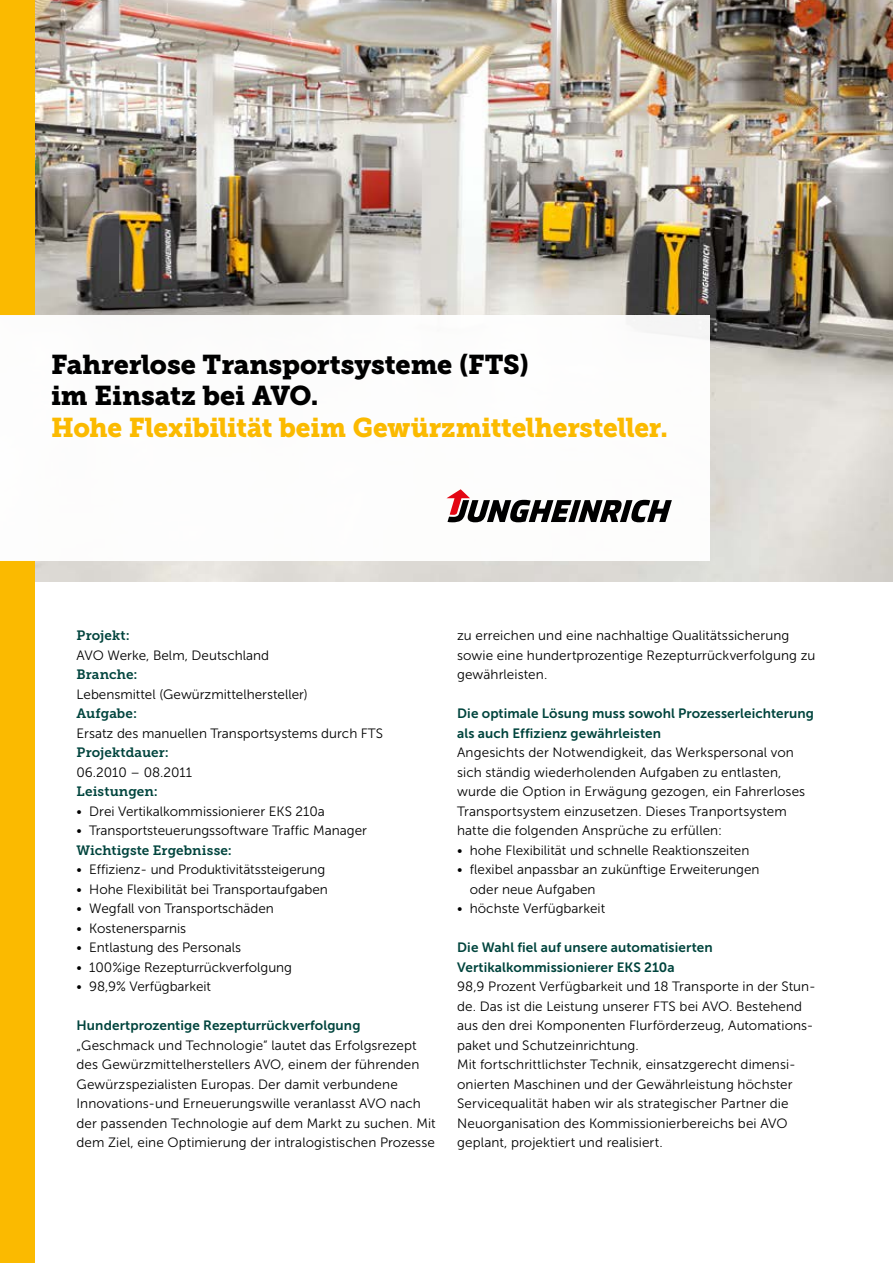
<style>
.page{position:relative;width:893px;height:1263px;background:#fff}
.page>*{position:absolute;margin:0;border:0;box-sizing:border-box;transform-origin:0 0}
.t1{font:27px/31.5px "Museo JH Slab 900";letter-spacing:-.005em;color:#000}
.t2{font:27px "Museo JH Slab 900";letter-spacing:-.01em;color:#fbba00}
.t3{font:13.5px/19.5px "Museo JH Sans 300";letter-spacing:.005em;color:#000}
.t4{font:13.5px/19.5px "Museo JH Sans 700";letter-spacing:.01em;color:#00443d}
.t5{font:13.5px "Museo JH Slab 700";letter-spacing:.005em;color:#00443d}
</style>
<div class="page">
<img style="left:34px;top:0;width:859px;height:582px">
<div style="left:0;top:561px;width:34px;height:702px;background:#fbba00"></div>
<div style="left:0;top:0;width:34px;height:315px;background:#fbba00"></div>
<div style="left:0;top:315px;width:710px;height:246px;background:#fff"></div>
<svg style="left:446px;top:489px;width:226px;height:33px"></svg>
<h1 class="t1" style="left:51px;top:349px;width:479px">Fahrerlose Transportsysteme (FTS) im Einsatz bei AVO.</h1>
<h1 class="t2" style="left:51px;top:412px;width:618px">Hohe Flexibilität beim Gewürzmittelhersteller.</h1>
<p class="t5" style="left:77px;top:628px;width:55px">Projekt:</p>
<p class="t3" style="left:77px;top:646px;width:194px">AVO Werke, Belm, Deutschland</p>
<p class="t5" style="left:77px;top:667px;width:63px">Branche:</p>
<p class="t3" style="left:77px;top:684px;width:233px">Lebensmittel (Gewürzmittelhersteller)</p>
<p class="t5" style="left:77px;top:706px;width:62px">Aufgabe:</p>
<p class="t3" style="left:77px;top:723px;width:308px">Ersatz des manuellen Transportsystems durch FTS</p>
<p class="t5" style="left:77px;top:745px;width:94px">Projektdauer:</p>
<p class="t3" style="left:77px;top:762px;width:117px">06.2010 – 08.2011</p>
<p class="t5" style="left:77px;top:784px;width:83px">Leistungen:</p>
<p class="t3" style="left:77px;top:801px;width:250px">• Drei Vertikalkommissionierer EKS 210a</p>
<p class="t3" style="left:77px;top:821px;width:292px">• Transportsteuerungssoftware Traffic Manager</p>
<p class="t5" style="left:77px;top:842px;width:157px">Wichtigste Ergebnisse:</p>
<p class="t3" style="left:77px;top:860px;width:250px">• Effizienz- und Produktivitätssteigerung</p>
<p class="t3" style="left:77px;top:879px;width:253px">• Hohe Flexibilität bei Transportaufgaben</p>
<p class="t3" style="left:77px;top:899px;width:199px">• Wegfall von Transportschäden</p>
<p class="t3" style="left:77px;top:918px;width:111px">• Kostenersparnis</p>
<p class="t3" style="left:77px;top:938px;width:166px">• Entlastung des Personals</p>
<p class="t3" style="left:77px;top:957px;width:217px">• 100%ige Rezepturrückverfolgung</p>
<p class="t3" style="left:77px;top:977px;width:136px">• 98,9% Verfügbarkeit</p>
<p class="t4" style="left:77px;top:1016px;width:285px">Hundertprozentige Rezepturrückverfolgung</p>
<p class="t3" style="left:77px;top:1035px;width:361px">„Geschmack und Technologie“ lautet das Erfolgsrezept des Gewürzmittelherstellers AVO, einem der führenden Gewürzspezialisten Europas. Der damit verbundene Innovations-und Erneuerungswille veranlasst AVO nach der passenden Technologie auf dem Markt zu suchen. Mit dem Ziel, eine Optimierung der intralogistischen Prozesse</p>
<p class="t3" style="left:457px;top:626px;width:360px">zu erreichen und eine nachhaltige Qualitätssicherung sowie eine hundertprozentige Rezepturrückverfolgung zu gewährleisten.</p>
<p class="t4" style="left:457px;top:704px;width:358px">Die optimale Lösung muss sowohl Prozesserleichterung als auch Effizienz gewährleisten</p>
<p class="t3" style="left:457px;top:743px;width:350px">Angesichts der Notwendigkeit, das Werkspersonal von sich ständig wiederholenden Aufgaben zu entlasten, wurde die Option in Erwägung gezogen, ein Fahrerloses Transportsystem einzusetzen. Dieses Tranportsystem hatte die folgenden Ansprüche zu erfüllen:</p>
<p class="t3" style="left:457px;top:840px;width:294px">• hohe Flexibilität und schnelle Reaktionszeiten</p>
<p class="t3" style="left:470px;top:860px;width:291px;text-indent:-13px">• flexibel anpassbar an zukünftige Erweiterungen oder neue Aufgaben</p>
<p class="t3" style="left:457px;top:899px;width:150px">• höchste Verfügbarkeit</p>
<p class="t4" style="left:457px;top:938px;width:257px">Die Wahl fiel auf unsere automatisierten<br>Vertikalkommissionierer EKS 210a</p>
<p class="t3" style="left:457px;top:977px;width:360px">98,9 Prozent Verfügbarkeit und 18 Transporte in der Stun&shy;de. Das ist die Leistung unserer FTS bei AVO. Bestehend aus den drei Komponenten Flurförderzeug, Automations&shy;paket und Schutzeinrichtung.<br>Mit fortschrittlichster Technik, einsatzgerecht dimensi&shy;onierten Maschinen und der Gewährleistung höchster Servicequalität haben wir als strategischer Partner die Neuorganisation des Kommissionierbereichs bei AVO geplant, projektiert und realisiert.</p>
</div>
